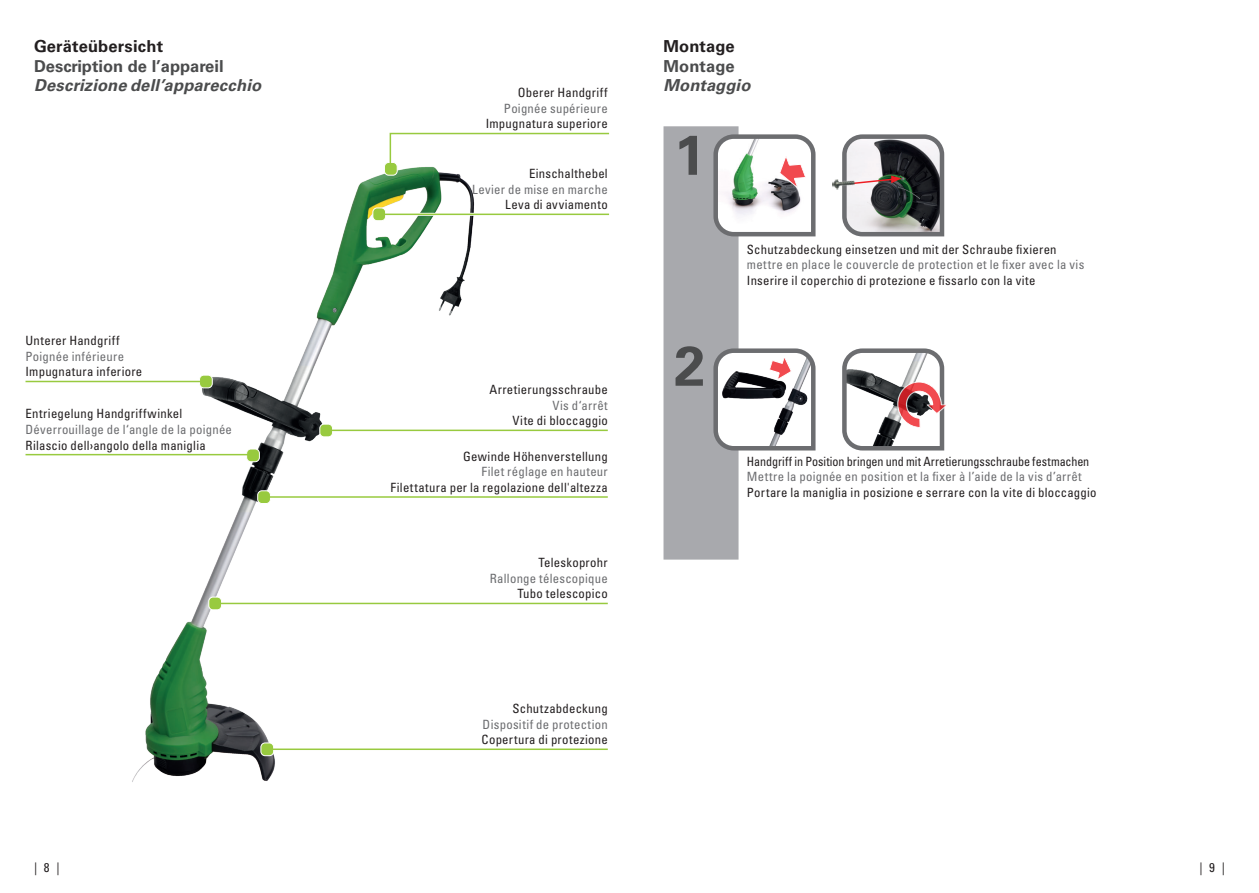
<style>
.page{position:relative;width:1259px;height:893px;background:#fff}
.page>*{position:absolute;margin:0;border:0;box-sizing:border-box;transform-origin:0 0}
.t1{font:700 55.8px "Univers LT Std";color:#4b4c4d}
.t2{font:italic 700 16.5px "Univers LT Std";letter-spacing:.01em;color:#4b4c4d}
.t3{font:700 16.5px "Univers LT Std";color:#4b4c4d}
.t4{font:700 16.5px "Univers LT Std";letter-spacing:.01em;color:#231f20}
.t5{font:condensed 12.75px "Univers LT Std";letter-spacing:.02em;color:#231f20}
.t6{font:condensed 12.75px "Univers LT Std";letter-spacing:.02em;color:#6c6d70}
.t7{font:condensed 12.75px "Univers LT Std";letter-spacing:-.005em;color:#231f20;scale:.95 1}
</style>
<div class="page">
<img style="left:132px;top:174px;width:342px;height:608px">
<hr style="left:26px;top:453px;width:227px;height:3px;background:#fff">
<div style="left:247px;top:449px;width:12px;height:13px;background:#98ca3f;border-radius:4px"></div>
<div style="left:246px;top:449px;width:14px;height:13px;border:1px solid #fff;border-radius:4px"></div>
<hr style="left:358px;top:495px;width:250px;height:3px;background:#fff">
<hr style="left:358px;top:429px;width:250px;height:3px;background:#fff">
<div style="left:258px;top:491px;width:12px;height:12px;background:#98ca3f;border-radius:4px"></div>
<div style="left:257px;top:490px;width:14px;height:14px;border:1px solid #fff;border-radius:4px"></div>
<div style="left:320px;top:424px;width:12px;height:13px;background:#98ca3f;border-radius:4px"></div>
<div style="left:319px;top:424px;width:14px;height:13px;border:1px solid #fff;border-radius:4px"></div>
<hr style="left:394px;top:213px;width:215px;height:3px;background:#fff">
<div style="left:373px;top:208px;width:12px;height:13px;background:#98ca3f;border-radius:4px"></div>
<div style="left:372px;top:208px;width:14px;height:13px;border:1px solid #fff;border-radius:4px"></div>
<hr style="left:381px;top:214px;width:228px;height:1px;background:#98ca3f">
<div style="left:384px;top:162px;width:13px;height:13px;background:#98ca3f;border-radius:4px"></div>
<div style="left:384px;top:162px;width:13px;height:14px;border:1px solid #fff;border-radius:4px"></div>
<svg style="left:389px;top:132px;width:221px;height:42px"></svg>
<hr style="left:268px;top:496px;width:340px;height:2px;background:#98ca3f">
<hr style="left:330px;top:430px;width:278px;height:1px;background:#98ca3f">
<hr style="left:343px;top:602px;width:265px;height:3px;background:#fff">
<div style="left:209px;top:597px;width:12px;height:13px;background:#98ca3f;border-radius:4px"></div>
<div style="left:208px;top:597px;width:14px;height:13px;border:1px solid #fff;border-radius:4px"></div>
<hr style="left:219px;top:603px;width:389px;height:1px;background:#98ca3f">
<hr style="left:387px;top:748px;width:221px;height:3px;background:#fff">
<div style="left:261px;top:743px;width:13px;height:13px;background:#98ca3f;border-radius:4px"></div>
<div style="left:260px;top:743px;width:14px;height:13px;border:1px solid #fff;border-radius:4px"></div>
<hr style="left:268px;top:748px;width:340px;height:2px;background:#98ca3f">
<hr style="left:26px;top:380px;width:149px;height:3px;background:#fff">
<div style="left:199px;top:375px;width:13px;height:13px;background:#98ca3f;border-radius:4px"></div>
<div style="left:199px;top:375px;width:14px;height:13px;border:1px solid #fff;border-radius:4px"></div>
<hr style="left:26px;top:381px;width:181px;height:1px;background:#98ca3f">
<hr style="left:26px;top:454px;width:227px;height:1px;background:#98ca3f">
<div style="left:663px;top:126px;width:75px;height:434px;background:#a8a9ad"></div>
<svg style="left:842px;top:134px;width:103px;height:103px"></svg>
<img style="left:832px;top:178px;width:23px;height:12px">
<svg style="left:713px;top:346px;width:103px;height:107px"></svg>
<svg style="left:713px;top:132px;width:103px;height:107px"></svg>
<svg style="left:842px;top:348px;width:104px;height:103px"></svg>
<p class="t4" style="left:34px;top:37px;width:131px">Geräteübersicht</p>
<p class="t3" style="left:34px;top:56px;width:191px">Description de l’appareil</p>
<p class="t2" style="left:34px;top:75px;width:229px">Descrizione dell’apparecchio</p>
<p class="t5" style="left:26px;top:333px;width:96px">Unterer Handgriff</p>
<p class="t6" style="left:26px;top:348px;width:100px">Poignée inférieure</p>
<p class="t5" style="left:26px;top:364px;width:118px">Impugnatura inferiore</p>
<p class="t5" style="left:26px;top:406px;width:158px">Entriegelung Handgriffwinkel</p>
<p class="t6" style="left:26px;top:421px;width:208px">Déverrouillage de l‘angle de la poignée</p>
<p class="t5" style="left:26px;top:437px;width:182px">Rilascio dell›angolo della maniglia</p>
<p class="t5" style="left:518px;top:85px;width:91px">Oberer Handgriff</p>
<p class="t6" style="left:504px;top:100px;width:105px">Poignée supérieure</p>
<p class="t5" style="left:486px;top:116px;width:124px">Impugnatura superiore</p>
<p class="t5" style="left:529px;top:165px;width:80px">Einschalthebel</p>
<p class="t6" style="left:472px;top:181px;width:137px">Levier de mise en marche</p>
<p class="t5" style="left:505px;top:197px;width:104px">Leva di avviamento</p>
<p class="t5" style="left:489px;top:381px;width:120px">Arretierungsschraube</p>
<p class="t6" style="left:552px;top:397px;width:57px">Vis d‘arrêt</p>
<p class="t5" style="left:512px;top:413px;width:97px">Vite di bloccaggio</p>
<p class="t5" style="left:463px;top:448px;width:146px">Gewinde Höhenverstellung</p>
<p class="t6" style="left:481px;top:464px;width:128px">Filet réglage en hauteur</p>
<p class="t5" style="left:390px;top:479px;width:219px">Filettatura per la regolazione dell'altezza</p>
<p class="t5" style="left:538px;top:555px;width:71px">Teleskoprohr</p>
<p class="t6" style="left:490px;top:570px;width:119px">Rallonge télescopique</p>
<p class="t5" style="left:517px;top:586px;width:92px">Tubo telescopico</p>
<p class="t5" style="left:512px;top:700px;width:97px">Schutzabdeckung</p>
<p class="t6" style="left:482px;top:716px;width:127px">Dispositif de protection</p>
<p class="t5" style="left:481px;top:732px;width:128px">Copertura di protezione</p>
<p class="t4" style="left:663px;top:37px;width:73px">Montage</p>
<p class="t3" style="left:663px;top:56px;width:73px">Montage</p>
<p class="t2" style="left:663px;top:75px;width:88px">Montaggio</p>
<h1 class="t1" style="left:674px;top:122px;width:33px">1</h1>
<h1 class="t1" style="left:674px;top:333px;width:33px">2</h1>
<p class="t5" style="left:747px;top:241px;width:311px">Schutzabdeckung einsetzen und mit der Schraube fixieren</p>
<p class="t6" style="left:747px;top:257px;width:339px">mettre en place le couvercle de protection et le fixer avec la vis</p>
<p class="t5" style="left:747px;top:272px;width:290px">Inserire il coperchio di protezione e fissarlo con la vite</p>
<p class="t7" style="left:747px;top:453px;width:362px">Handgriff in Position bringen und mit Arretierungsschraube festmachen</p>
<p class="t6" style="left:747px;top:469px;width:336px">Mettre la poignée en position et la fixer à l’aide de la vis d’arrêt</p>
<p class="t5" style="left:747px;top:484px;width:351px">Portare la maniglia in posizione e serrare con la vite di bloccaggio</p>
<p class="t5" style="left:34px;top:859px;width:27px">|8|</p>
<p class="t5" style="left:1199px;top:859px;width:27px">|9|</p>
</div>
